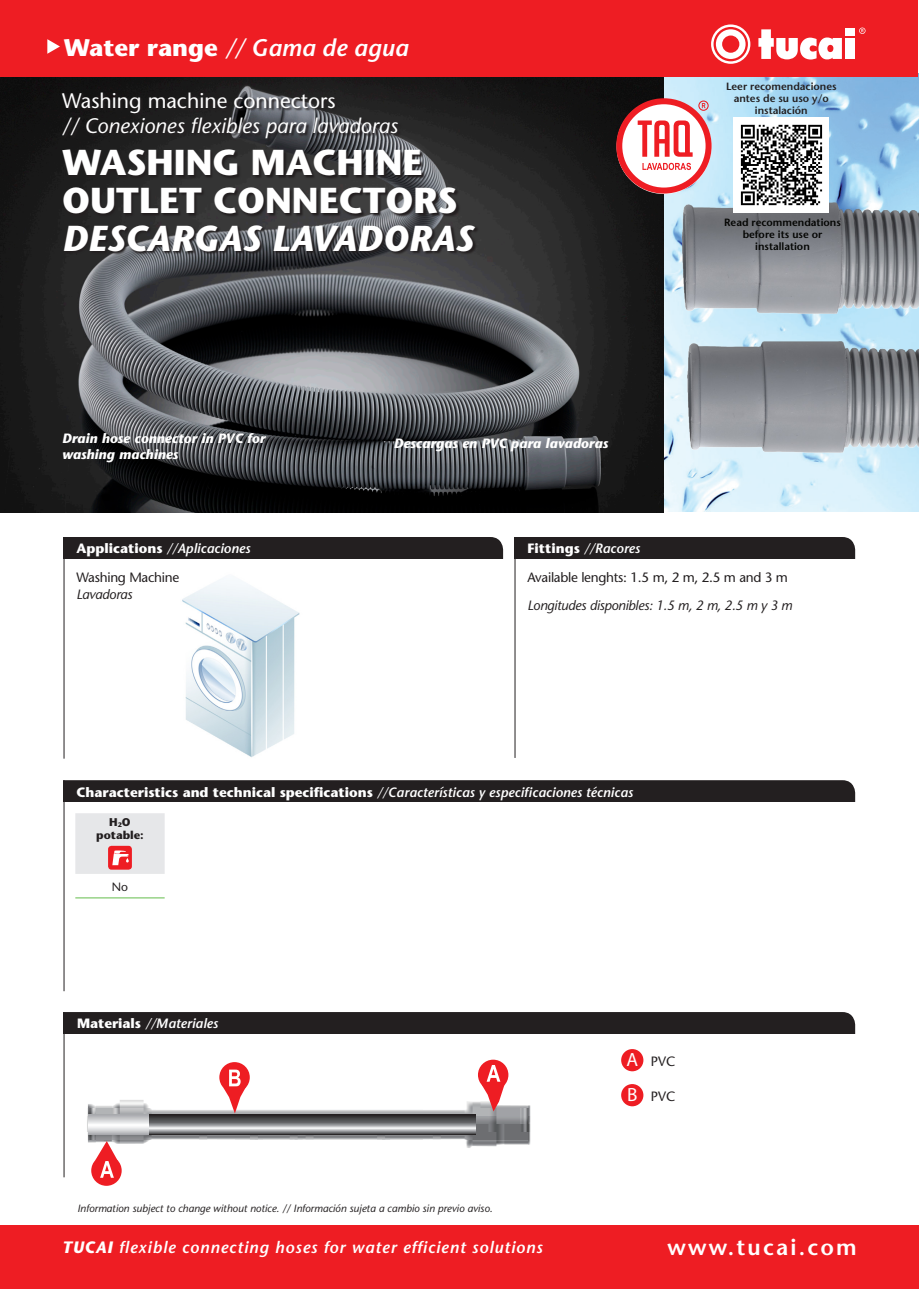
<style>
.page{position:relative;width:919px;height:1289px;background:#fff}
.page>*{position:absolute;margin:0;border:0;box-sizing:border-box;transform-origin:0 0}
.t1{font:700 36px "Stone Sans";color:#fff}
.t2{font:italic 700 36px "Stone Sans";color:#fff}
.t3{font:italic 600 24px "Stone Sans";color:#fff}
.t4{font:600 22.5px "Stone Sans";letter-spacing:.1em;color:#fff}
.t5{font:italic 21px "Stone Sans";color:#fff}
.t6{font:21px "Stone Sans";color:#fff}
.t7{font:19.05px "Myriad Pro";color:#fff}
.t8{font:italic 600 16.5px "Stone Sans";letter-spacing:.05em;color:#fff}
.t9{font:italic 600 13.5px "Stone Sans";color:#fff}
.t10{font:italic 700 13.5px "Stone Sans";color:#fff}
.t11{font:13.5px "Stone Sans";letter-spacing:-.02em;color:#231f20}
.t12{font:italic 13.5px "Stone Sans";letter-spacing:-.02em;color:#231f20}
.t13{font:12px "Stone Sans";color:#231f20}
.t14{font:700 11.25px/13.5px "Stone Sans";color:#231f20;text-align:center}
.t15{font:italic 10.5px "Stone Sans";color:#231f20}
.t16{font:600 10.5px/12px "Stone Sans";color:#231f20;text-align:center}
.t17{font:600 10.5px "Stone Sans";color:#040503}
.s1{font-weight:700;font-style:normal}
.s2{font-size:6.6px}
.s3{font-weight:700}
</style>
<div class="page">
<img style="left:182px;top:579px;width:118px;height:178px">
<img style="left:0;top:77px;width:608px;height:436px">
<svg style="left:63px;top:93px;width:339px;height:50px;background:#303032"></svg>
<svg style="left:62px;top:150px;width:417px;height:105px;background:#343334"></svg>
<div style="left:0;top:0;width:917px;height:77px;background:#ee1d23"></div>
<div style="left:0;top:1225px;width:918px;height:63px;background:#ee1d23"></div>
<div style="left:844px;top:38px;width:10px;height:21px;background:#fff"></div>
<div style="left:844px;top:28px;width:10px;height:7px;background:#fff"></div>
<svg style="left:758px;top:29px;width:83px;height:31px"></svg>
<svg style="left:711px;top:24px;width:39px;height:40px"></svg>
<svg style="left:859px;top:28px;width:6px;height:6px"></svg>
<div style="left:65px;top:537px;width:438px;height:21px;background:#231f20"></div>
<div style="left:515px;top:537px;width:93px;height:21px;background:#231f20"></div>
<div style="left:65px;top:780px;width:790px;height:21px;background:#231f20"></div>
<hr style="left:64px;top:537px;width:1px;height:221px;background:#231f20">
<hr style="left:514px;top:537px;width:1px;height:221px;background:#231f20">
<hr style="left:64px;top:780px;width:1px;height:211px;background:#231f20">
<svg style="left:47px;top:39px;width:13px;height:15px"></svg>
<div style="left:65px;top:1012px;width:790px;height:21px;background:#231f20"></div>
<hr style="left:64px;top:1012px;width:1px;height:165px;background:#231f20">
<div style="left:621px;top:1049px;width:22px;height:22px;background:#ee1d23;border-radius:50%"></div>
<div style="left:621px;top:1084px;width:22px;height:22px;background:#ee1d23;border-radius:50%"></div>
<hr style="left:75px;top:897px;width:90px;height:1px;background:#64bc4c">
<svg style="left:75px;top:813px;width:90px;height:60px;background:#e7d7d9"></svg>
<img style="left:87px;top:1086px;width:444px;height:62px">
<svg style="left:88px;top:1114px;width:61px;height:20px"></svg>
<svg style="left:149px;top:1114px;width:326px;height:20px;background:#79797b"></svg>
<div style="left:219px;top:1062px;width:31px;height:30px;background:#ee1d23;border-radius:50%"></div>
<div style="left:478px;top:1059px;width:30px;height:31px;background:#ee1d23;border-radius:50%"></div>
<div style="left:91px;top:1155px;width:31px;height:30px;background:#ee1d23;border-radius:50%"></div>
<svg style="left:95px;top:1140px;width:23px;height:37px"></svg>
<svg style="left:223px;top:1069px;width:23px;height:44px"></svg>
<svg style="left:482px;top:1064px;width:22px;height:47px"></svg>
<img style="left:608px;top:426px;width:310px;height:133px">
<img style="left:602px;top:76px;width:316px;height:350px">
<img style="left:733px;top:117px;width:95px;height:96px">
<p class="t3" style="left:64px;top:33px;width:346px"><span class="s1">Water range</span> // Gama de agua</p>
<p class="t6" style="left:62px;top:88px;width:275px">Washing machine connectors</p>
<p class="t5" style="left:62px;top:113px;width:337px">// Conexiones flexibles para lavadoras</p>
<p class="t1" style="left:62px;top:140px;width:362px">WASHING MACHINE</p>
<p class="t1" style="left:62px;top:178px;width:397px">OUTLET CONNECTORS</p>
<p class="t2" style="left:62px;top:215px;width:412px">DESCARGAS LAVADORAS</p>
<p class="t10" style="left:62px;top:429px;width:205px">Drain hose connector in PVC for</p>
<p class="t10" style="left:62px;top:446px;width:118px">washing machines</p>
<p class="t10" style="left:394px;top:435px;width:216px">Descargas en PVC para lavadoras</p>
<p class="t9" style="left:77px;top:540px;width:175px"><span class="s1">Applications</span> //Aplicaciones</p>
<p class="t9" style="left:527px;top:540px;width:114px"><span class="s1">Fittings</span> //Racores</p>
<p class="t16" style="left:726px;top:80px;width:112px">Leer recomendaciones antes de su uso y/o instalación</p>
<p class="t17" style="left:724px;top:216px;width:118px">Read recommendations</p>
<p class="t17" style="left:742px;top:228px;width:81px">before its use or</p>
<p class="t17" style="left:755px;top:240px;width:56px">installation</p>
<p class="t11" style="left:77px;top:569px;width:104px">Washing Machine</p>
<p class="t12" style="left:77px;top:586px;width:57px">Lavadoras</p>
<p class="t11" style="left:527px;top:569px;width:262px">Available lenghts: 1.5 m, 2 m, 2.5 m and 3 m</p>
<p class="t12" style="left:527px;top:596px;width:266px">Longitudes disponibles: 1.5 m, 2 m, 2.5 m y 3 m</p>
<p class="t9" style="left:77px;top:783px;width:558px"><span class="s1">Characteristics and technical specifications</span> //Características y especificaciones técnicas</p>
<p class="t14" style="left:96px;top:815px;width:49px">H<span class="s2">2</span>O potable:</p>
<p class="t13" style="left:112px;top:879px;width:18px">No</p>
<p class="t9" style="left:77px;top:1015px;width:142px"><span class="s1">Materials</span> //Materiales</p>
<p class="t15" style="left:77px;top:1201px;width:417px">Information subject to change without notice. // Información sujeta a cambio sin previo aviso.</p>
<p class="t7" style="left:626px;top:1047px;width:13px">A</p>
<p class="t11" style="left:651px;top:1052px;width:26px">PVC</p>
<p class="t7" style="left:627px;top:1082px;width:12px">B</p>
<p class="t11" style="left:651px;top:1087px;width:26px">PVC</p>
<p class="t8" style="left:62px;top:1237px;width:482px"><span class="s3">TUCAI</span> flexible connecting hoses for water efficient solutions</p>
<p class="t4" style="left:667px;top:1233px;width:191px">www.tucai.com</p>
</div>
